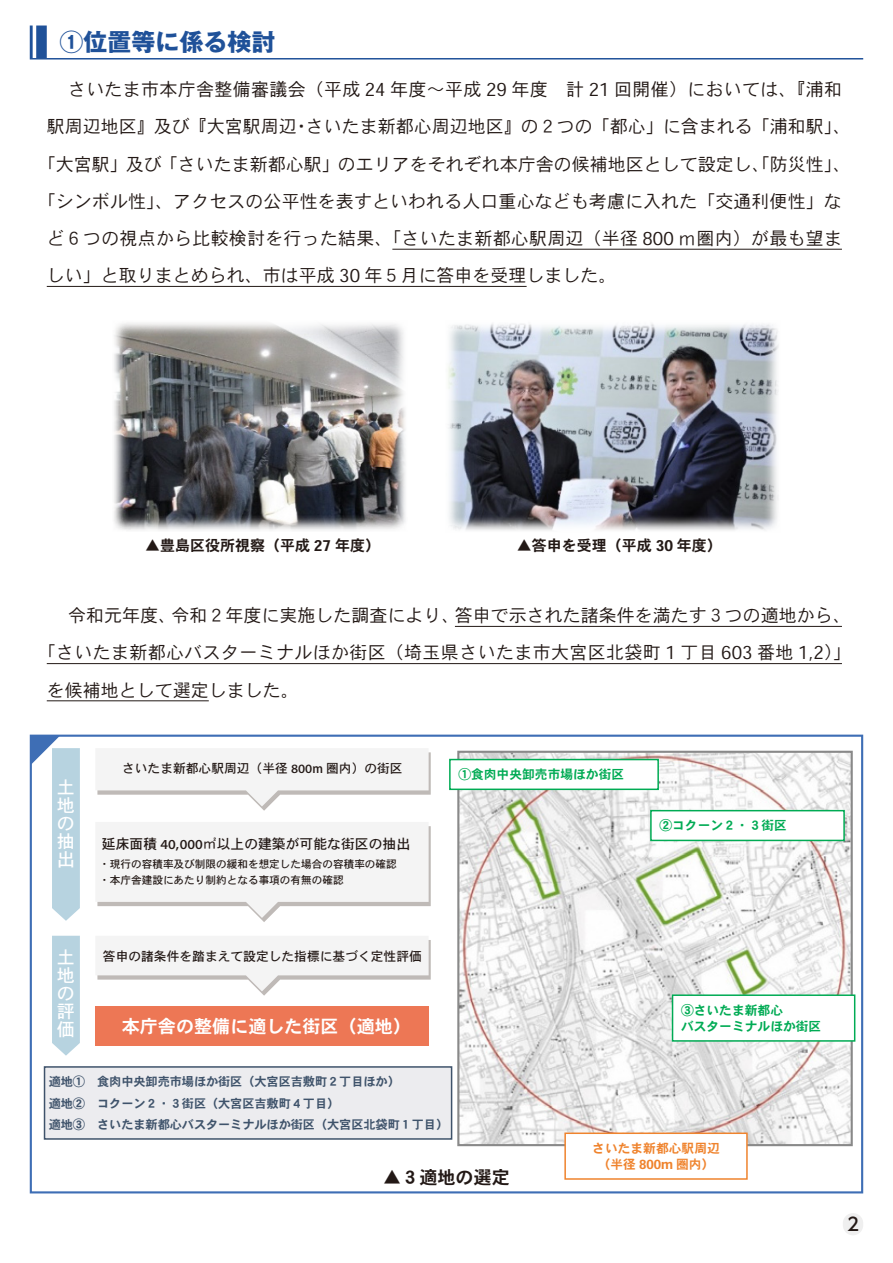
<style>
.page{position:relative;width:893px;height:1263px;background:#fff}
.page>*{position:absolute;margin:0;border:0;box-sizing:border-box;transform-origin:0 0}
.t1{font:700 24px "Gothic MB101 Pro";color:#1f5199}
.t2{font:18px "Heisei Kaku Go Std W3";color:#231916}
.t3{font:18px "Heisei Kaku Go Std W3";letter-spacing:.02em;color:#231916}
.t4{font:18px "Heisei Kaku Go Std W7";color:#fff}
.t5{font:18px/18px "Heisei Kaku Go Std W5";color:#fff;text-align:justify}
.t6{font:18px "Heisei Kaku Go Std W7";color:#231916}
.t7{font:500 18px "UD Shin Go Pro";color:#231916}
.t8{font:15px "Heisei Kaku Go Std W7";color:#231916}
.t9{font:13.8px "Heisei Kaku Go Std W5";color:#231916}
.t10{font:12.75px "Heisei Kaku Go Std W5";color:#231916}
.t11{font:12.75px/15.9px "Heisei Kaku Go Std W7";color:#00ab54}
.t12{font:12.75px/15.9px "Heisei Kaku Go Std W7";color:#ef832d;text-align:center}
.t13{font:12.15px/21.5px "Heisei Kaku Go Std W7";letter-spacing:-.01em;color:#3f536b}
.t14{font:10.65px/15.9px "Heisei Kaku Go Std W5";color:#231916}
</style>
<div class="page">
<hr style="left:30px;top:26px;width:3px;height:32px;background:#1f5199">
<div style="left:36px;top:26px;width:11px;height:32px;background:#1f5199"></div>
<hr style="left:30px;top:58px;width:833px;height:2px;background:#1f5199">
<hr style="left:392px;top:249px;width:450px;height:1px;background:#231916">
<hr style="left:47px;top:286px;width:480px;height:1px;background:#231916">
<hr style="left:455px;top:626px;width:387px;height:1px;background:#231916">
<hr style="left:47px;top:663px;width:795px;height:1px;background:#231916">
<hr style="left:47px;top:700px;width:162px;height:1px;background:#231916">
<img style="left:448px;top:323px;width:331px;height:208px">
<svg style="left:114px;top:323px;width:292px;height:207px;background:#808081"></svg>
<div style="left:843px;top:1213px;width:20px;height:22px;background:#efefef;border-radius:10px"></div>
<img style="left:460px;top:754px;width:390px;height:389px">
<div style="left:457px;top:751px;width:396px;height:395px;border:2px solid #898989"></div>
<div style="left:449px;top:759px;width:210px;height:31px;background:#fff;border:2px solid #00ab54"></div>
<div style="left:650px;top:810px;width:195px;height:31px;background:#fff;border:2px solid #00ab54"></div>
<div style="left:672px;top:994px;width:183px;height:48px;background:#fff;border:2px solid #00ab54"></div>
<div style="left:564px;top:1132px;width:184px;height:48px;background:#fff;border:2px solid #ef832d"></div>
<div style="left:44px;top:1066px;width:408px;height:74px;background:#ececef;border:2px solid #3f536b"></div>
<svg style="left:31px;top:735px;width:49px;height:186px"></svg>
<div style="left:52px;top:936px;width:28px;height:120px;background:#b7d3e0"></div>
<svg style="left:96px;top:749px;width:335px;height:62px"></svg>
<svg style="left:96px;top:822px;width:335px;height:100px"></svg>
<svg style="left:96px;top:936px;width:335px;height:60px"></svg>
<div style="left:95px;top:1006px;width:334px;height:40px;background:#ed7755"></div>
<h1 class="t1" style="left:60px;top:22px;width:217px">①位置等に係る検討</h1>
<p class="t2" style="left:68px;top:78px;width:776px">さいたま市本庁舎整備審議会（平成 24 年度～平成 29 年度　計 21 回開催）においては、『浦和</p>
<p class="t2" style="left:47px;top:115px;width:806px">駅周辺地区』及び『大宮駅周辺・さいたま新都心周辺地区』の２つの「都心」に含まれる「浦和駅」、</p>
<p class="t2" style="left:38px;top:152px;width:815px">「大宮駅」及び「さいたま新都心駅」のエリアをそれぞれ本庁舎の候補地区として設定し、「防災性」、</p>
<p class="t2" style="left:38px;top:189px;width:806px">「シンボル性」、アクセスの公平性を表すといわれる人口重心なども考慮に入れた「交通利便性」な</p>
<p class="t2" style="left:47px;top:227px;width:797px">ど６つの視点から比較検討を行った結果、「さいたま新都心駅周辺（半径 800 ｍ圏内）が最も望ま</p>
<p class="t2" style="left:47px;top:264px;width:571px">しい」と取りまとめられ、市は平成 30 年５月に答申を受理しました。</p>
<p class="t8" style="left:145px;top:536px;width:236px">▲豊島区役所視察（平成 27 年度）</p>
<p class="t8" style="left:517px;top:536px;width:206px">▲答申を受理（平成 30 年度）</p>
<p class="t2" style="left:68px;top:604px;width:784px">令和元年度、令和２年度に実施した調査により、答申で示された諸条件を満たす３つの適地から、</p>
<p class="t3" style="left:38px;top:641px;width:815px">「さいたま新都心バスターミナルほか街区（埼玉県さいたま市大宮区北袋町 1 丁目 603 番地 1,2）」</p>
<p class="t2" style="left:47px;top:678px;width:254px">を候補地として選定しました。</p>
<p class="t5" style="left:57px;top:778px;width:19px">土地の抽出</p>
<p class="t10" style="left:122px;top:761px;width:282px">さいたま新都心駅周辺（半径 800m 圏内）の街区</p>
<p class="t9" style="left:102px;top:836px;width:310px">延床面積 40,000㎡以上の建築が可能な街区の抽出</p>
<p class="t14" style="left:99px;top:856px;width:299px">・現行の容積率及び制限の緩和を想定した場合の容積率の確認・本庁舎建設にあたり制約となる事項の有無の確認</p>
<p class="t11" style="left:458px;top:767px;width:167px">①食肉中央卸売市場ほか街区</p>
<p class="t5" style="left:57px;top:948px;width:19px">土地の評価</p>
<p class="t10" style="left:103px;top:948px;width:320px">答申の諸条件を踏まえて設定した指標に基づく定性評価</p>
<p class="t4" style="left:122px;top:1015px;width:291px">本庁舎の整備に適した街区（適地）</p>
<p class="t13" style="left:49px;top:1071px;width:401px">適地①　食肉中央卸売市場ほか街区（大宮区吉敷町２丁目ほか）<br>適地②　コクーン２・３街区（大宮区吉敷町４丁目）<br>適地③　さいたま新都心バスターミナルほか街区（大宮区北袋町１丁目）</p>
<p class="t11" style="left:659px;top:818px;width:129px">②コクーン２・３街区</p>
<p class="t11" style="left:681px;top:1003px;width:142px">③さいたま新都心<br>バスターミナルほか街区</p>
<p class="t6" style="left:383px;top:1167px;width:128px">▲３適地の選定</p>
<p class="t12" style="left:592px;top:1141px;width:129px">さいたま新都心駅周辺（半径 800m 圏内）</p>
<p class="t7" style="left:847px;top:1209px;width:13px">2</p>
</div>
